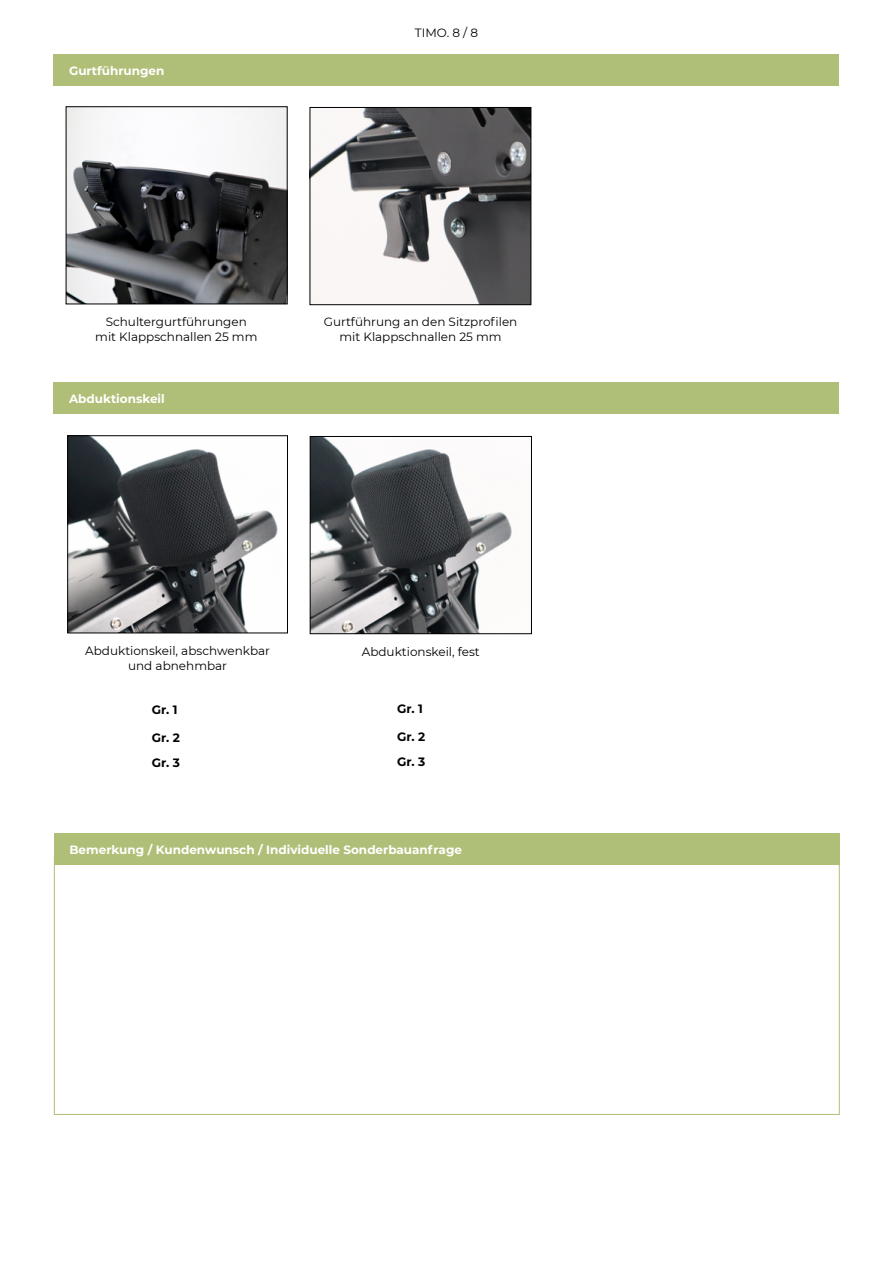
<style>
.page{position:relative;width:893px;height:1263px;background:#fff}
.page>*{position:absolute;margin:0;border:0;box-sizing:border-box;transform-origin:0 0}
.t1{font:700 12.15px "Montserrat";color:#000}
.t2{font:12px/14.4px "Montserrat";color:#000;text-align:center}
.t3{font:700 12px "Montserrat";color:#fff}
</style>
<div class="page">
<div style="left:54px;top:833px;width:785px;height:32px;background:#b0bf78"></div>
<div style="left:54px;top:857px;width:786px;height:258px;border:1px solid #b0bf78"></div>
<div style="left:53px;top:383px;width:786px;height:31px;background:#b0bf78"></div>
<img style="left:312px;top:438px;width:200px;height:194px">
<div style="left:310px;top:436px;width:222px;height:198px;border:1px solid #000"></div>
<img style="left:69px;top:437px;width:209px;height:194px">
<div style="left:67px;top:435px;width:221px;height:198px;border:1px solid #000"></div>
<img style="left:68px;top:108px;width:218px;height:194px">
<div style="left:66px;top:106px;width:222px;height:198px;border:1px solid #000"></div>
<div style="left:53px;top:54px;width:786px;height:31px;background:#b0bf78"></div>
<img style="left:312px;top:109px;width:217px;height:194px">
<div style="left:310px;top:107px;width:221px;height:198px;border:1px solid #000"></div>
<p class="t3" style="left:69px;top:62px;width:97px">Gurtführungen</p>
<p class="t2" style="left:415px;top:25px;width:65px">TIMO. 8 / 8</p>
<p class="t2" style="left:95px;top:314px;width:164px">Schultergurtführungen mit Klappschnallen 25 mm</p>
<p class="t3" style="left:69px;top:390px;width:97px">Abduktionskeil</p>
<p class="t2" style="left:324px;top:314px;width:195px">Gurtführung an den Sitzprofilen mit Klappschnallen 25 mm</p>
<p class="t2" style="left:85px;top:643px;width:186px">Abduktionskeil, abschwenkbar und abnehmbar</p>
<p class="t2" style="left:362px;top:644px;width:120px">Abduktionskeil, fest</p>
<p class="t1" style="left:152px;top:701px;width:27px">Gr. 1</p>
<p class="t1" style="left:397px;top:700px;width:27px">Gr. 1</p>
<p class="t1" style="left:152px;top:728px;width:30px">Gr. 2</p>
<p class="t1" style="left:397px;top:728px;width:30px">Gr. 2</p>
<p class="t1" style="left:152px;top:753px;width:30px">Gr. 3</p>
<p class="t1" style="left:397px;top:753px;width:30px">Gr. 3</p>
<p class="t3" style="left:69px;top:841px;width:394px">Bemerkung / Kundenwunsch / Individuelle Sonderbauanfrage</p>
</div>
